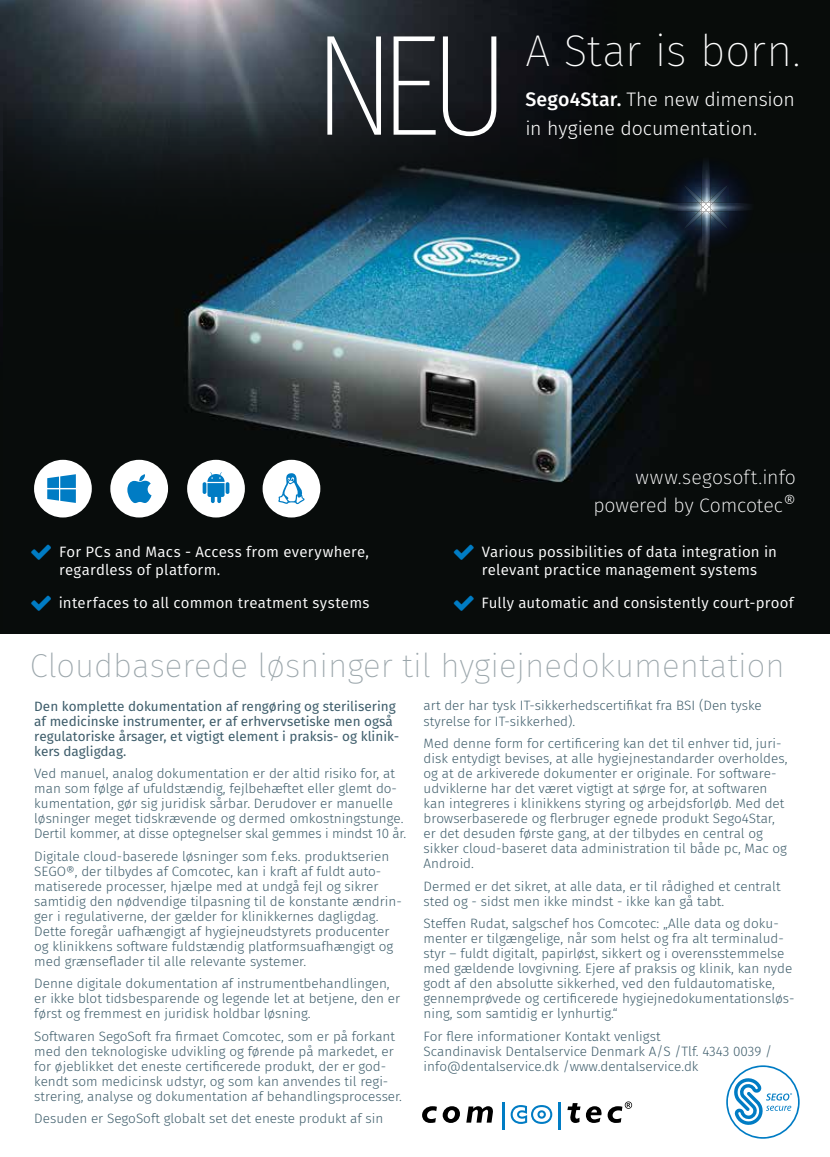
<style>
.page{position:relative;width:830px;height:1157px;background:#fff}
.page>*{position:absolute;margin:0;border:0;box-sizing:border-box;transform-origin:0 0}
.t1{font:200 144px "Fira Sans Condensed";color:#fff}
.t2{font:200 44.25px "Fira Sans";letter-spacing:-.01em;color:#fff}
.t3{font:200 33px "Fira Sans";color:#9ba6ab}
.t4{font:300 19.5px "Fira Sans";letter-spacing:-.005em;color:#fff}
.t5{font:200 19.5px/28.5px "Fira Sans";color:#fff;text-align:right}
.t6{font:15px/18px "Fira Sans";letter-spacing:.015em;color:#fff}
.t7{font:300 13.5px/15px "Fira Sans";color:#3e5d6b}
.t8{font:13.5px/15px "Fira Sans";color:#3e5d6b}
.s1{font-weight:500}
</style>
<div class="page">
<div style="left:0;top:0;width:829px;height:634px;background:#080c0a"></div>
<img style="left:0;top:0;width:567px;height:266px">
<img style="left:4px;top:103px;width:705px;height:415px">
<svg style="left:661px;top:157px;width:90px;height:93px"></svg>
<div style="left:262px;top:460px;width:58px;height:57px;background:#fff;border-radius:50%"></div>
<div style="left:187px;top:460px;width:58px;height:57px;background:#fff;border-radius:50%"></div>
<div style="left:110px;top:460px;width:58px;height:57px;background:#fff;border-radius:50%"></div>
<div style="left:34px;top:460px;width:58px;height:57px;background:#fff;border-radius:50%"></div>
<svg style="left:278px;top:473px;width:27px;height:31px"></svg>
<svg style="left:47px;top:474px;width:29px;height:29px"></svg>
<svg style="left:127px;top:474px;width:24px;height:29px"></svg>
<svg style="left:202px;top:472px;width:27px;height:31px"></svg>
<svg style="left:422px;top:1106px;width:14px;height:17px"></svg>
<svg style="left:442px;top:1106px;width:18px;height:17px"></svg>
<svg style="left:466px;top:1106px;width:27px;height:16px"></svg>
<hr style="left:502px;top:1102px;width:2px;height:27px;background:#007cc4">
<svg style="left:510px;top:1105px;width:42px;height:18px"></svg>
<hr style="left:558px;top:1102px;width:2px;height:27px;background:#007cc4">
<svg style="left:567px;top:1101px;width:64px;height:22px"></svg>
<svg style="left:726px;top:1065px;width:73px;height:73px"></svg>
<h1 class="t1" style="left:313px;top:-48px;width:198px">NEU</h1>
<h2 class="t2" style="left:525px;top:20px;width:276px">A Star is born.</h2>
<h3 class="t4" style="left:525px;top:86px;width:271px"><span class="s1">Sego4Star.</span> The new dimension</h3>
<h3 class="t4" style="left:525px;top:114px;width:233px">in hygiene documentation.</h3>
<h3 class="t5" style="left:593px;top:462px;width:204px">www.segosoft.info powered by Comcotec®</h3>
<p class="t6" style="left:59px;top:542px;width:311px">For PCs and Macs - Access from everywhere, regardless of platform.</p>
<p class="t6" style="left:481px;top:542px;width:296px">Various possibilities of data integration in relevant practice management systems</p>
<p class="t6" style="left:59px;top:593px;width:312px">interfaces to all common treatment systems</p>
<p class="t6" style="left:481px;top:593px;width:313px">Fully automatic and consistently court-proof</p>
<h3 class="t3" style="left:30px;top:643px;width:756px">Cloudbaserede løsninger til hygiejnedokumentation</h3>
<p class="t8" style="left:34px;top:698px;width:366px">Den komplette dokumentation af rengøring og sterilisering af medicinske instrumenter, er af erhvervsetiske men også regulatoriske årsager, et vigtigt element i praksis- og klinik&shy;kers dagligdag.</p>
<p class="t7" style="left:34px;top:765px;width:373px">Ved manuel, analog dokumentation er der altid risiko for, at man som følge af ufuldstændig, fejlbehæftet eller glemt do&shy;kumentation, gør sig juridisk sårbar. Derudover er manuelle løsninger meget tidskrævende og dermed omkostningstunge.<br>Dertil kommer, at disse optegnelser skal gemmes i mindst 10 år.</p>
<p class="t7" style="left:34px;top:848px;width:369px">Digitale cloud-baserede løsninger som f.eks. produktserien SEGO®, der tilbydes af Comcotec, kan i kraft af fuldt auto&shy;matiserede processer, hjælpe med at undgå fejl og sikrer samtidig den nødvendige tilpasning til de konstante ændrin&shy;ger i regulativerne, der gælder for klinikkernes dagligdag.<br>Dette foregår uafhængigt af hygiejneudstyrets producenter og klinikkens software fuldstændig platformsuafhængigt og med grænseflader til alle relevante systemer.</p>
<p class="t7" style="left:34px;top:975px;width:367px">Denne digitale dokumentation af instrumentbehandlingen, er ikke blot tidsbesparende og legende let at betjene, den er først og fremmest en juridisk holdbar løsning.</p>
<p class="t7" style="left:34px;top:1028px;width:369px">Softwaren SegoSoft fra firmaet Comcotec, som er på forkant med den teknologiske udvikling og førende på markedet, er for øjeblikket det eneste certificerede produkt, der er god&shy;kendt som medicinsk udstyr, og som kan anvendes til regi&shy;strering, analyse og dokumentation af behandlingsprocesser.</p>
<p class="t7" style="left:34px;top:1110px;width:350px">Desuden er SegoSoft globalt set det eneste produkt af sin</p>
<p class="t7" style="left:423px;top:698px;width:339px">art der har tysk IT-sikkerhedscertifikat fra BSI (Den tyske styrelse for IT-sikkerhed).</p>
<p class="t7" style="left:423px;top:735px;width:365px">Med denne form for certificering kan det til enhver tid, juri&shy;disk entydigt bevises, at alle hygiejnestandarder overholdes, og at de arkiverede dokumenter er originale. For software&shy;udviklerne har det været vigtigt at sørge for, at softwaren kan integreres i klinikkens styring og arbejdsforløb. Med det browserbaserede og flerbruger egnede produkt Sego4Star, er det desuden første gang, at der tilbydes en central og sikker cloud-baseret data administration til både pc, Mac og Android.</p>
<p class="t7" style="left:423px;top:878px;width:358px">Dermed er det sikret, at alle data, er til rådighed et centralt sted og - sidst men ikke mindst - ikke kan gå tabt.</p>
<p class="t7" style="left:423px;top:915px;width:372px">Steffen Rudat, salgschef hos Comcotec: „Alle data og doku&shy;menter er tilgængelige, når som helst og fra alt terminalud&shy;styr – fuldt digitalt, papirløst, sikkert og i overensstemmelse med gældende lovgivning. Ejere af praksis og klinik, kan nyde godt af den absolutte sikkerhed, ved den fuldautomatiske, gennemprøvede og certificerede hygiejnedokumentationsløs&shy;ning, som samtidig er lynhurtig.“</p>
<p class="t7" style="left:423px;top:1028px;width:350px">For flere informationer Kontakt venligst<br>Scandinavisk Dentalservice Denmark A/S /Tlf. 4343 0039 / info@dentalservice.dk /www.dentalservice.dk</p>
</div>
